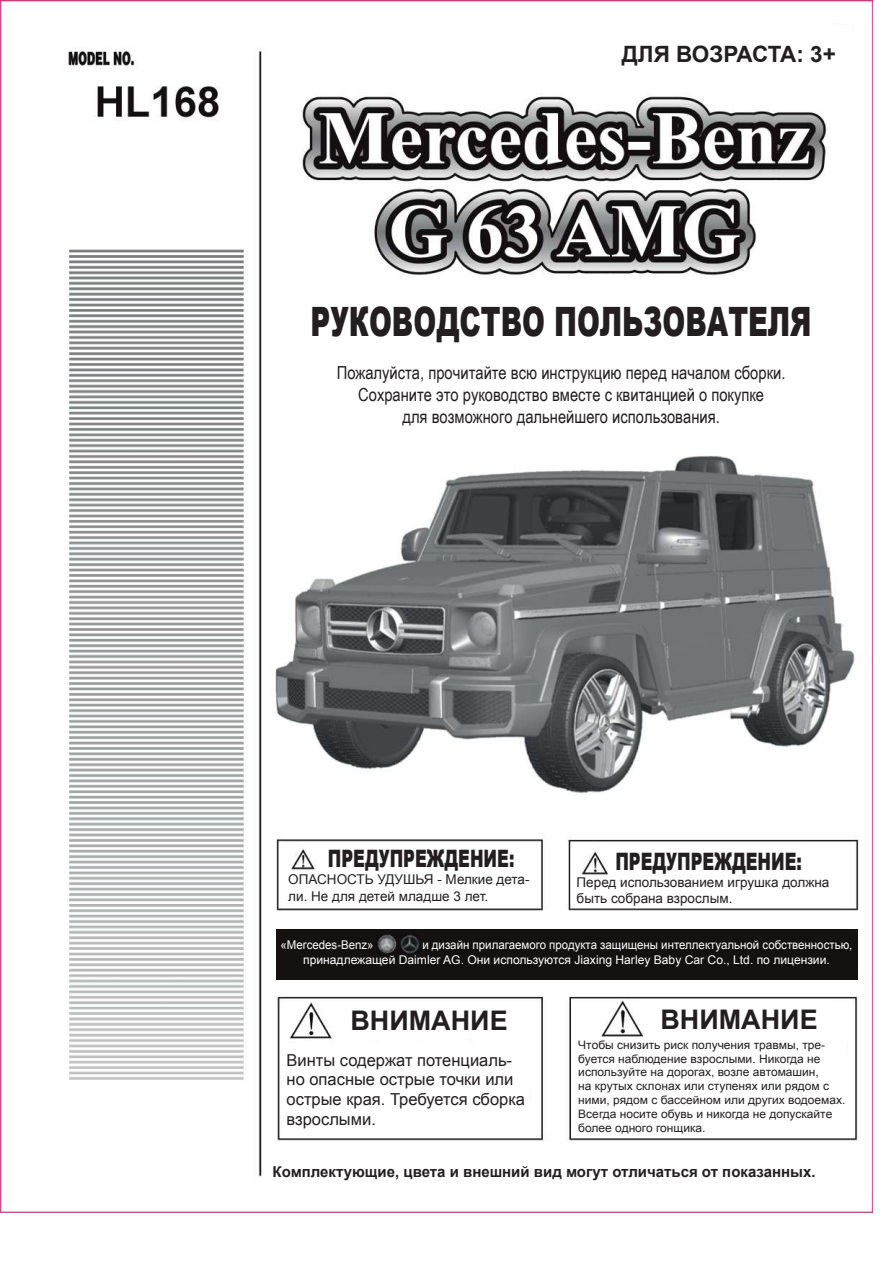
<style>
.page{position:relative;width:893px;height:1263px;background:#fff}
.page>*{position:absolute;margin:0;border:0;box-sizing:border-box;transform-origin:0 0}
.t1{font:900 40.5px "Arial";color:#231f20;scale:.68 1}
.t2{font:700 27px "Arial";color:#231f20}
.t3{font:900 24px "Arial";color:#231f20;scale:.68 1}
.t4{font:700 22.5px "Arial";letter-spacing:-.025em;color:#231f20}
.t5{font:18px/21.6px "Arial Narrow";color:#231f20;text-align:center}
.t6{font:16.5px/19.8px "Arial";color:#231f20}
.t7{font:700 15px "Arial";color:#231f20}
.t8{font:13.5px/16.2px "Arial";color:#231f20}
.t9{font:12px/14.4px "Arial";color:#fff;scale:.96 1}
.t10{font:11.55px/14px "Arial";color:#231f20}
</style>
<div class="page">
<img style="left:0;top:0;width:872px;height:1212px">
<div style="left:308px;top:285px;width:506px;height:159px;background:#fff"></div>
<div style="left:288px;top:874px;width:243px;height:31px;background:#fff"></div>
<div style="left:276px;top:929px;width:581px;height:51px;background:#141111"></div>
<img style="left:377px;top:934px;width:42px;height:20px">
<div style="left:622px;top:25px;width:230px;height:58px;background:#fff"></div>
<div style="left:320px;top:843px;width:202px;height:29px;background:#fff"></div>
<div style="left:608px;top:846px;width:202px;height:29px;background:#fff"></div>
<div style="left:577px;top:877px;width:264px;height:30px;background:#fff"></div>
<div style="left:578px;top:1037px;width:268px;height:98px;background:#fff"></div>
<div style="left:287px;top:1043px;width:242px;height:92px;background:#fff"></div>
<div style="left:335px;top:1002px;width:188px;height:36px;background:#fff"></div>
<div style="left:645px;top:1001px;width:188px;height:36px;background:#fff"></div>
<div style="left:273px;top:1156px;width:560px;height:30px;background:#fff"></div>
<h3 class="t4" style="left:622px;top:39px;width:215px">ДЛЯ ВОЗРАСТА: 3+</h3>
<h1 class="t1" style="left:310px;top:292px;width:739px">РУКОВОДСТВО ПОЛЬЗОВАТЕЛЯ</h1>
<h3 class="t5" style="left:337px;top:362px;width:450px">Пожалуйста, прочитайте всю инструкцию перед началом сборки.<br>Сохраните это руководство вместе с квитанцией о покупке<br>для возможного дальнейшего использования.</h3>
<h3 class="t3" style="left:328px;top:840px;width:276px">ПРЕДУПРЕЖДЕНИЕ:</h3>
<h3 class="t3" style="left:615px;top:843px;width:276px">ПРЕДУПРЕЖДЕНИЕ:</h3>
<p class="t8" style="left:577px;top:874px;width:254px">Перед использованием игрушка должна быть собрана взрослым.</p>
<p class="t8" style="left:288px;top:872px;width:243px">ОПАСНОСТЬ УДУШЬЯ - Мелкие дета&shy;ли. Не для детей младше 3 лет.</p>
<p class="t9" style="left:281px;top:938px;width:99px">«Mercedes-Benz»</p>
<p class="t9" style="left:303px;top:938px;width:574px;text-indent:119px">и дизайн прилагаемого продукта защищены интеллектуальной собственностью, принадлежащей Daimler AG. Они используются Jiaxing Harley Baby Car Co., Ltd. по лицензии.</p>
<h2 class="t2" style="left:350px;top:1002px;width:159px">ВНИМАНИЕ</h2>
<h2 class="t2" style="left:660px;top:1001px;width:159px">ВНИМАНИЕ</h2>
<h3 class="t6" style="left:287px;top:1050px;width:240px">Винты содержат потенциаль&shy;но опасные острые точки или острые края. Требуется сборка взрослыми.</h3>
<p class="t10" style="left:578px;top:1038px;width:269px">Чтобы снизить риск получения травмы, тре&shy;буется наблюдение взрослыми. Никогда не используйте на дорогах, возле автомашин,<br>на крутых склонах или ступенях или рядом с ними, рядом с бассейном или других водоемах.<br>Всегда носите обувь и никогда не допускайте более одного гонщика.</p>
<p class="t7" style="left:273px;top:1161px;width:544px">Комплектующие, цвета и внешний вид могут отличаться от показанных.</p>
</div>
